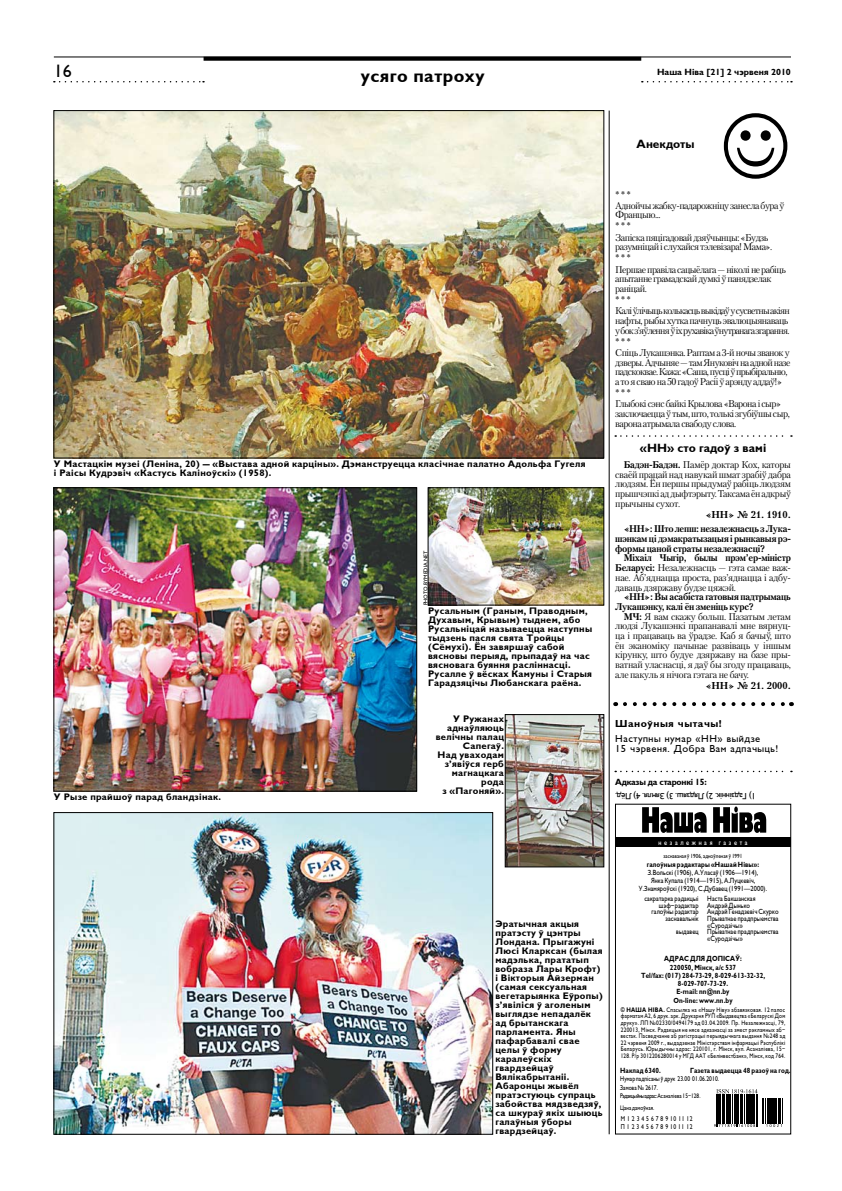
<style>
.page{position:relative;width:842px;height:1191px;background:#fff}
.page>*{position:absolute;margin:0;border:0;box-sizing:border-box;transform-origin:0 0}
.t1{font:700 18px "M Gals";letter-spacing:.03em;color:#000}
.t2{font:18px "M Gals";color:#000}
.t3{font:700 12px "M Gals";color:#000}
.t4{font:10.2px/10.2px "M Gals";letter-spacing:.05em;color:#000}
.t5{font:700 10.2px "M Gals";letter-spacing:.05em;color:#000}
.t6{font:700 10px "Petersburg C";color:#000}
.t7{font:9.7px/9.7px "Petersburg C";letter-spacing:-.05em;color:#000}
.t8{font:700 9.7px/9.7px "Petersburg C";letter-spacing:-.025em;color:#000;text-align:justify}
.t9{font:9.7px/11.1px "Petersburg C";letter-spacing:-.08em;color:#000}
.t10{font:700 9.5px/9px "M Gals";letter-spacing:.03em;color:#000}
.t11{font:9px "M Gals";letter-spacing:-.025em;color:#000}
.t12{font:700 9px "M Gals";color:#000}
.t13{font:700 9px "M Gals";letter-spacing:-.025em;color:#000}
.t14{font:7.5px/8px "M Gals";letter-spacing:.015em;color:#000;text-align:center;scale:.85 1}
.t15{font:700 7.5px/8.3px "M Gals";letter-spacing:.015em;color:#000;text-align:center;scale:.85 1}
.t16{font:7.5px "M Gals";letter-spacing:.415em;color:#fff;scale:.85 1}
.t17{font:7px/9.1px "M Gals";letter-spacing:.015em;color:#000;scale:.8 1}
.t18{font:7px/8.4px "M Gals";letter-spacing:.095em;color:#000;scale:.8 1}
.t19{font:6.6px/6.7px "M Gals";letter-spacing:.045em;color:#000;text-align:justify;scale:.81 1}
.t20{font:6.6px/12.3px "M Gals";letter-spacing:.015em;color:#000;scale:.8 1}
.t21{font:6px "M Gals";letter-spacing:.015em;color:#000;scale:.85 1}
.t22{font:5.5px "M Gals";color:#000}
.s1{font-weight:700}
.s2{font-size:6.7px}
</style>
<div class="page">
<svg style="left:54px;top:81px;width:150px;height:1px"></svg>
<svg style="left:642px;top:81px;width:150px;height:1px"></svg>
<hr style="left:54px;top:57px;width:737px;height:1px;background:#000">
<svg style="left:204px;top:58px;width:437px;height:3px"></svg>
<div style="left:615px;top:804px;width:176px;height:330px;border:1px solid #000"></div>
<div style="left:615px;top:836px;width:176px;height:10px;background:#000"></div>
<svg style="left:642px;top:807px;width:65px;height:26px"></svg>
<svg style="left:713px;top:806px;width:53px;height:27px"></svg>
<svg style="left:714px;top:1089px;width:69px;height:38px"></svg>
<hr style="left:609px;top:111px;width:1px;height:1023px;background:#000">
<svg style="left:615px;top:435px;width:177px;height:2px"></svg>
<svg style="left:615px;top:770px;width:177px;height:2px"></svg>
<img style="left:56px;top:489px;width:359px;height:300px">
<div style="left:54px;top:487px;width:363px;height:304px;border:1px solid #000"></div>
<img style="left:507px;top:716px;width:95px;height:149px">
<div style="left:505px;top:714px;width:99px;height:153px;border:1px solid #000"></div>
<img style="left:56px;top:814px;width:435px;height:318px">
<div style="left:54px;top:812px;width:439px;height:322px;border:1px solid #000"></div>
<img style="left:430px;top:489px;width:172px;height:114px">
<div style="left:428px;top:487px;width:176px;height:118px;border:1px solid #000"></div>
<img style="left:56px;top:112px;width:546px;height:344px">
<svg style="left:625px;top:702px;width:167px;height:4px"></svg>
<h1 class="t2" style="left:54px;top:62px;width:19px">16</h1>
<p class="t12" style="left:657px;top:67px;width:135px">Наша Ніва [21] 2 чэрвеня 2010</p>
<h1 class="t1" style="left:361px;top:66px;width:125px">усяго патроху</h1>
<p class="t3" style="left:637px;top:138px;width:59px">Анекдоты</p>
<p class="t7" style="left:615px;top:188px;width:171px;line-height:11.1px">* * *<br>Аднойчы жабку-падарожніцу занесла бура ў</p>
<p class="t7" style="left:615px;top:209px;width:155px;line-height:11.1px">Францыю...<br>* * *<br>Запіска пяцігадовай дзяўчынцы: «Будзь</p>
<p class="t7" style="left:615px;top:241px;width:172px;line-height:11.1px">разумніцай і слухайся тэлевізара! Мама».<br>* * *<br>Першае правіла сацыёлага — ніколі не рабіць</p>
<p class="t7" style="left:615px;top:274px;width:158px">апытанне грамадскай думкі ў панядзелак раніцай.</p>
<p class="t9" style="left:615px;top:294px;width:176px">* * *<br>Калі ўлічыць колькасць выкідаў у сусветны акіян</p>
<p class="t9" style="left:615px;top:315px;width:176px;line-height:9.7px">нафты, рыбы хутка пачнуць эвалюцыянаваць у бок з’яўлення ў іх рухавіка ўнутранага згарання.</p>
<p class="t7" style="left:615px;top:336px;width:176px;line-height:11.1px">* * *<br>Спіць Лукашэнка. Раптам а 3-й ночы званок у</p>
<p class="t7" style="left:615px;top:357px;width:177px">дзверы. Адчыняе — там Януковіч на адной назе падскоквае. Кажа: «Саша, пусці ў прыбіральню, а то я сваю на 50 гадоў Расіі ў арэнду аддаў!»</p>
<p class="t7" style="left:615px;top:387px;width:167px;line-height:11.1px">* * *<br>Глыбокі сэнс байкі Крылова «Варона і сыр»</p>
<p class="t7" style="left:615px;top:408px;width:176px">заключаецца ў тым, што, толькі згубіўшы сыр, варона атрымала свабоду слова.</p>
<p class="t10" style="left:54px;top:460px;width:533px">У Мастацкім музеі (Леніна, 20) — «Выстава адной карціны». Дэманструецца класічнае палатно Адольфа Гугеля і Раісы Кудрэвіч «Кастусь Каліноўскі» (1958).</p>
<p class="t22" style="left:423px;top:605px;width:56px;rotate:-90deg">photo.bymedia.net</p>
<p class="t10" style="left:54px;top:792px;width:169px">У Рызе прайшоў парад бландзінак.</p>
<p class="t10" style="left:428px;top:606px;width:166px">Русальным (Граным, Праводным,<br>Духавым, Крывым) тыднем, або<br>Русальніцай называецца наступны тыдзень пасля свята Тройцы (Сёмухі). Ён завяршаў сабой вясновы перыяд, прыпадаў на час вясновага буяння расліннасці.<br>Русалле ў вёсках Камуны і Старыя<br>Гарадзяцічы Любанскага раёна.</p>
<p class="t10" style="left:436px;top:714px;width:70px;text-align:right">У Ружанах аднаўляюць велічны палац<br>Сапегаў.<br>Над уваходам з’явіўся герб магнацкага рода<br>з «Пагоняй».</p>
<p class="t3" style="left:640px;top:441px;width:128px">«НН » сто гадоў з вамі</p>
<p class="t7" style="left:615px;top:459px;width:177px;text-align:justify;text-indent:9px"><span class="s1">Бадэн-Бадэн.</span> Памёр доктар Кох, каторы сваёй працай над навукай шмат зрабіў дабра людзям. Ён першы прыдумаў рабіць людзям прышчэпкі ад дыфтэрыту. Таксама ён адкрыў прычыны сухот.</p>
<p class="t6" style="left:705px;top:508px;width:87px">«НН» № 21. 1910.</p>
<p class="t8" style="left:615px;top:524px;width:177px;text-indent:9px">«НН»:Штолепш:незалежнасць зЛука&shy;шэнкам ці дэмакратызацыя і рынкавыя рэ&shy;формы цаной страты незалежнасці?</p>
<p class="t7" style="left:615px;top:553px;width:177px;text-align:justify;text-indent:9px"><span class="s1">Міхаіл Чыгір, былы прэм’ер-міністр Беларусі:</span> Незалежнасць — гэта самае важ&shy;нае. Аб’яднацца проста, раз’яднацца і адбу&shy;даваць дзяржаву будзе цяжэй.</p>
<p class="t8" style="left:615px;top:592px;width:177px;text-indent:8px">«НН»: Вы асабіста гатовыя падтрымаць<br>Лукашэнку, калі ён зменіць курс?</p>
<p class="t7" style="left:615px;top:611px;width:177px;text-align:justify;text-indent:9px"><span class="s1">МЧ:</span> Я вам скажу больш. Пазатым летам людзі Лукашэнкі прапанавалі мне вярнуц&shy;ца і працаваць ва ўрадзе. Каб я бачыў, што ён эканоміку пачынае развіваць у іншым кірунку, што будуе дзяржаву на базе пры&shy;ватнай уласнасці, я даў бы згоду працаваць, але пакуль я нічога гэтага не бачу.</p>
<p class="t6" style="left:705px;top:679px;width:87px">«НН» № 21. 2000.</p>
<p class="t5" style="left:615px;top:718px;width:108px">Шаноўныя чытачы!</p>
<p class="t4" style="left:615px;top:733px;width:165px">Наступны нумар «НН» выйдзе<br>15 чэрвеня. Добра Вам адпачыць!</p>
<p class="t13" style="left:615px;top:777px;width:93px">Адказы да старонкі 15:</p>
<p class="t11" style="left:756px;top:800px;width:142px;rotate:-180deg">1) Гадзіннік. 2) Лядзяш. 3) Зямля. 4) Лёд.</p>
<p class="t10" style="left:495px;top:919px;width:109px">Эратычная акцыя пратэсту ў цэнтры<br>Лондана. Прыгажуні<br>Люсі Кларксан (былая мадэлька, прататып вобраза Лары Крофт) і Вікторыя Айзерман (самая сексуальная вегетарыянка Еўропы) з’явіліся ў аголеным выглядзе непадалёк ад брытанскага парламента. Яны пафарбавалі свае целы ў форму каралеўскіх гвардзейцаў<br>Вялікабрытаніі.<br>Абаронцы жывёл пратэстуюць супраць забойства мядзведзяў, са шкураў якіх шыюць галаўныя ўборы гвардзейцаў.</p>
<p class="t16" style="left:659px;top:838px;width:106px">незалежная газета</p>
<p class="t21" style="left:664px;top:853px;width:94px">заснаваная ў 1906, адноўленая ў 1991</p>
<p class="t15" style="left:647px;top:860px;width:134px">галоўныя рэдактары «Нашай Нівы»:</p>
<p class="t14" style="left:639px;top:868px;width:152px">З.Вольскі (1906), А.Уласаў (1906—1914),<br>Я нка Купала (1914—1915), А.Луцкевіч,<br>У.Знамяроўскі (1920), С.Дубавец (1991—2000).</p>
<p class="t14" style="left:644px;top:894px;width:132px">сакратарка рэдакцыі Наста Бакшанская</p>
<p class="t14" style="left:659px;top:901px;width:109px">шэф-рэдактар Андрэй Дынько</p>
<p class="t14" style="left:651px;top:908px;width:151px">галоўны рэдактар Андрэй Генадзевіч Скурко</p>
<p class="t14" style="left:666px;top:915px;width:134px">заснавальнік Прыватнае прадпрыемства</p>
<p class="t14" style="left:707px;top:921px;width:43px">«Суродзічы»</p>
<p class="t14" style="left:676px;top:928px;width:122px">выдавец Прыватнае прадпрыемства</p>
<p class="t14" style="left:707px;top:934px;width:43px">«Суродзічы»</p>
<p class="t15" style="left:641px;top:955px;width:147px">АДРАС ДЛЯ ДОПІСАЎ:<br>220050, Мінск, а/с 537<br>Tel/fax: (017) 284-73-29, 8-029-613-32-32,<br>8-029-707-73-29.<br>E-mail: nn@nn.by<br>On-line: www.nn.by</p>
<p class="t19" style="left:621px;top:1006px;width:205px"><span class="s1">© НАША НIВА.</span> Спасылка на «Нашу Нiву» абавязковая. 12 палос фарматам А2, 6 друк. арк. Друкарня РУП «Выдавецтва «Беларускi Дом друку». Л П №02330/0494179 ад 03.04.2009. Пр. Незалежнасці, 79, 220013, Мінск. Рэдакцыя не нясе адказнасці за змест рэкламных аб&shy;вестак. Пасведчанне аб рэгiстрацыi перыядычнага выдання №248 ад 22 чэрвеня 2009 г., выдадзенае Міністэрствам інфармацыі Рэспублікі Беларусь. Юрыдычны адрас: 220101, г. Мінск, вул. Асаналіева, 15- 128. Р/р 3012206280014 у МГД ААТ «Белінвестбанк», Мінск, код 764.</p>
<p class="t15" style="left:620px;top:1066px;width:49px">Наклад 6340.</p>
<p class="t15" style="left:690px;top:1066px;width:120px">Газета выдаецца 48 разоў на год.</p>
<p class="t17" style="left:620px;top:1074px;width:125px">Нумар падпiсаны ў друк 23.00 01.06.2010.<br>Замова № 2617.</p>
<p class="t20" style="left:620px;top:1089px;width:102px"><span class="s2">Рэдакцыйны адрас:</span> Асаналіева 15-128.<br>Цана дамоўная.</p>
<p class="t18" style="left:621px;top:1114px;width:91px">М 1 2 3 4 5 6 7 8 9 10 11 12<br>П 1 2 3 4 5 6 7 8 9 10 11 12</p>
</div>
